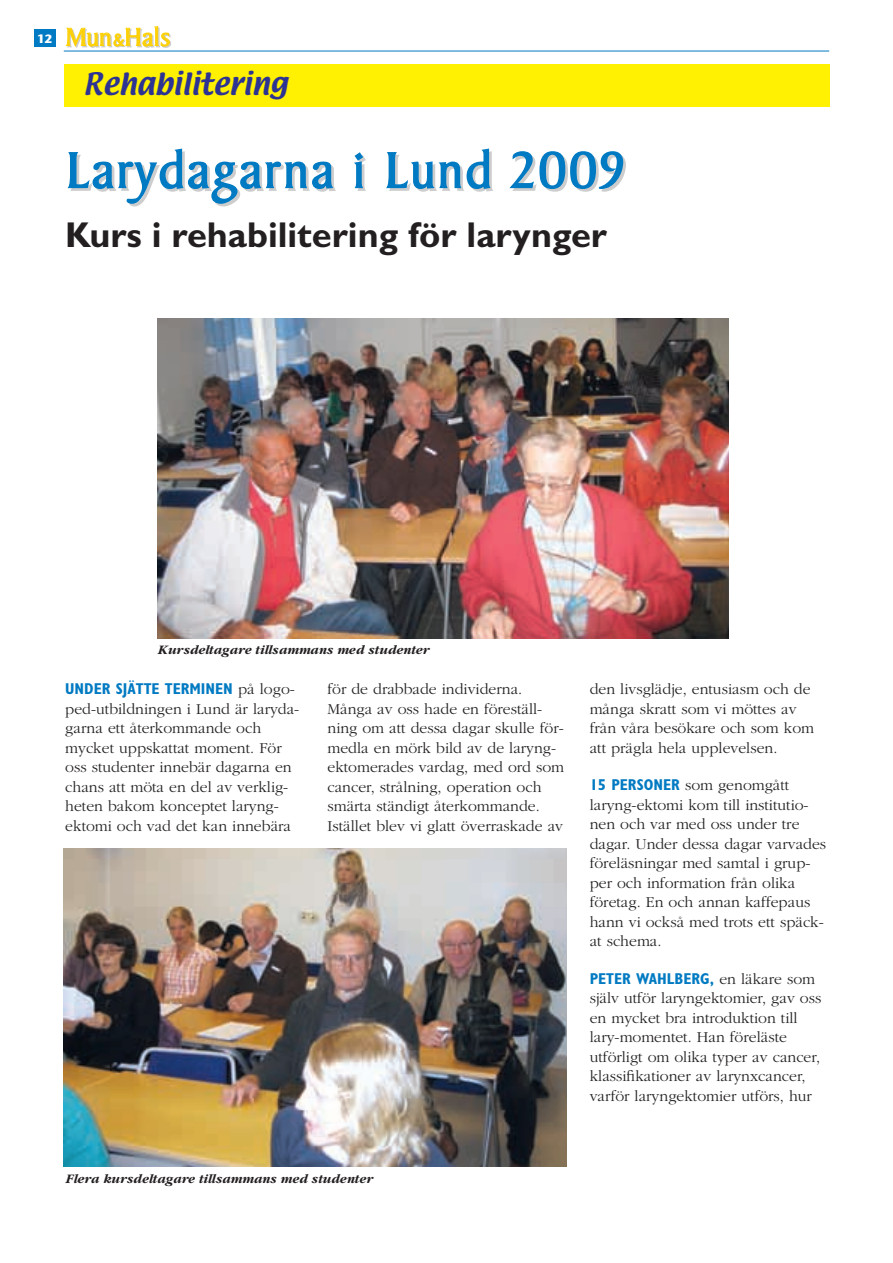
<style>
.page{position:relative;width:893px;height:1263px;background:#fff}
.page>*{position:absolute;margin:0;border:0;box-sizing:border-box;transform-origin:0 0}
.t1{font:54px "Baker Signet";letter-spacing:.05em;color:#007ac2}
.t2{font:700 36px "Gill Sans";color:#231f20}
.t3{font:27px "Textile";color:#2d3393}
.t4{font:27px "Baker Signet";letter-spacing:.015em;color:#fed105}
.t5{font:300 15.75px/19.5px "Garamond";color:#231f20}
.t6{font:700 condensed 15.75px "Gill Sans";color:#007ac2}
.t7{font:italic 700 13.5px "Garamond";color:#231f20}
.t8{font:700 12px "Stone Sans";color:#fff}
.s1{font-size:18px}
.s2{font-family:"Garamond";font-weight:300;font-stretch:normal;color:#231f20}
.s3{font-family:"Gill Sans";font-weight:700;font-stretch:condensed;color:#007ac2}
</style>
<div class="page">
<div style="left:34px;top:30px;width:21px;height:17px;background:#007ac2"></div>
<hr style="left:64px;top:51px;width:765px;height:1px;background:#007ac2">
<div style="left:64px;top:64px;width:765px;height:42px;background:#fff101"></div>
<img style="left:157px;top:319px;width:571px;height:320px">
<img style="left:64px;top:848px;width:503px;height:318px">
<p class="t8" style="left:37px;top:34px;width:17px">12</p>
<h3 class="t4" style="left:66px;top:27px;width:106px">Mun<span class="s1">&amp;</span>Hals</h3>
<h3 class="t3" style="left:83px;top:70px;width:206px">Rehabilitering</h3>
<h1 class="t1" style="left:66px;top:150px;width:560px">Larydagarna i Lund 2009</h1>
<h2 class="t2" style="left:65px;top:221px;width:543px">Kurs i rehabilitering för larynger</h2>
<p class="t7" style="left:157px;top:642px;width:273px">Kursdeltagare tillsammans med studenter</p>
<p class="t6" style="left:65px;top:683px;width:231px">UNDER SJÄTTE TERMINEN <span class="s2">på logo-</span></p>
<p class="t5" style="left:65px;top:699px;width:235px">ped-utbildningen i Lund är laryda&shy;garna ett återkommande och mycket uppskattat moment. För oss studenter innebär dagarna en chans att möta en del av verklig&shy;heten bakom konceptet laryng&shy;ektomi och vad det kan innebära</p>
<p class="t5" style="left:327px;top:679px;width:238px">för de drabbade individerna.<br>Många av oss hade en föreställ&shy;ning om att dessa dagar skulle för&shy;medla en mörk bild av de laryng&shy;ektomerades vardag, med ord som cancer, strålning, operation och smärta ständigt återkommande.<br>Istället blev vi glatt överraskade av</p>
<p class="t5" style="left:590px;top:679px;width:226px">den livsglädje, entusiasm och de många skratt som vi möttes av från våra besökare och som kom att prägla hela upplevelsen.</p>
<p class="t5" style="left:590px;top:775px;width:238px"><span class="s3">15 PERSONER</span> som genomgått laryng-ektomi kom till institutio&shy;nen och var med oss under tre dagar. Under dessa dagar varvades föreläsningar med samtal i grup&shy;per och information från olika företag. En och annan kaffepaus hann vi också med trots ett späck&shy;at schema.</p>
<p class="t6" style="left:590px;top:972px;width:227px">PETER WAHLBERG, <span class="s2">en läkare som</span></p>
<p class="t5" style="left:590px;top:988px;width:233px">själv utför laryngektomier, gav oss en mycket bra introduktion till lary-momentet. Han föreläste utförligt om olika typer av cancer, klassifikationer av larynxcancer, varför laryngektomier utförs, hur</p>
<p class="t7" style="left:65px;top:1170px;width:309px">Flera kursdeltagare tillsammans med studenter</p>
</div>
